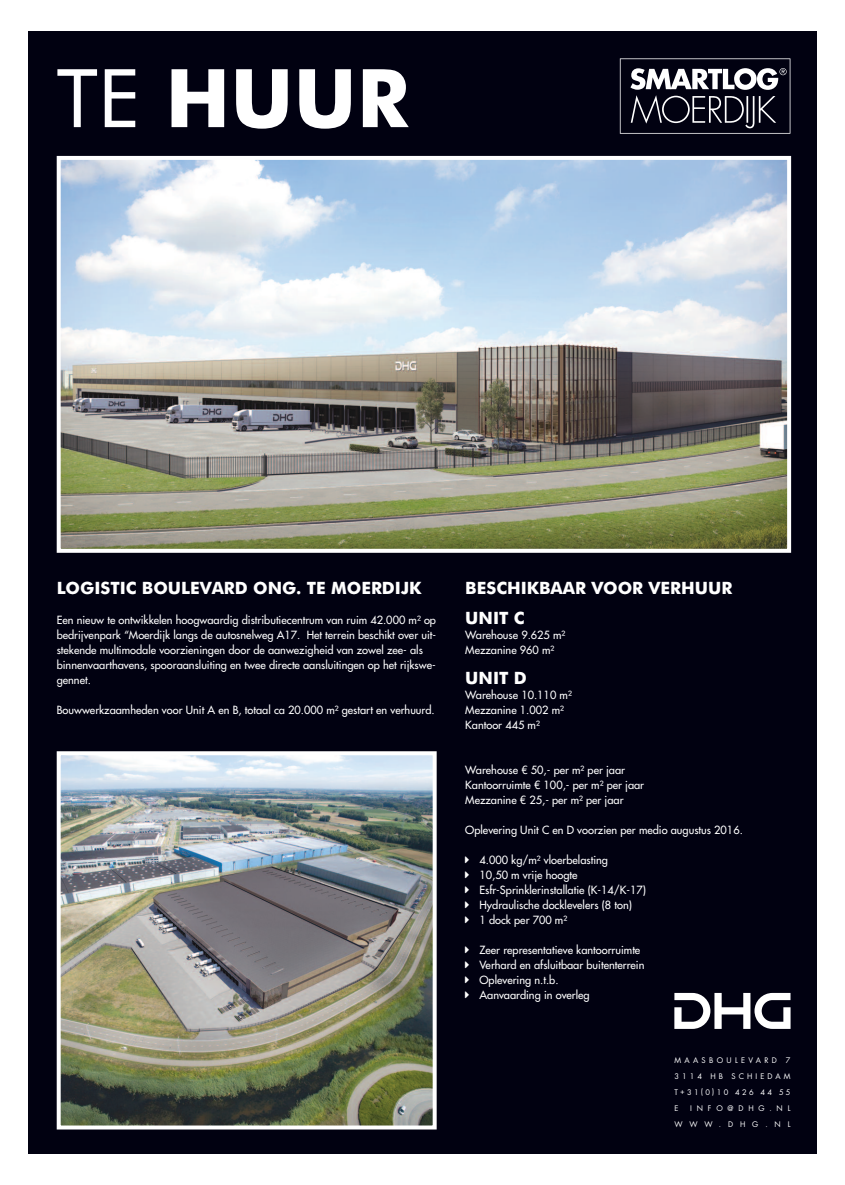
<style>
.page{position:relative;width:845px;height:1185px;background:#fff}
.page>*{position:absolute;margin:0;border:0;box-sizing:border-box;transform-origin:0 0}
.t1{font:700 81px "Futura BT";color:#fff}
.t2{font:700 17px/30px "Futura BT";color:#fff}
.t3{font:500 11px/15px "Futura Std";color:#fff}
.t4{font:7.5px/16.2px "Futura Std";letter-spacing:.445em;color:#fff;text-align:justify}
.t5{font:7.5px/16.2px "Futura Std";letter-spacing:.64em;color:#fff;text-align:right}
.s1{font-weight:400}
</style>
<div class="page">
<div style="left:28px;top:31px;width:788px;height:1123px;background:#010111"></div>
<svg style="left:620px;top:58px;width:170px;height:76px"></svg>
<svg style="left:674px;top:993px;width:116px;height:36px"></svg>
<img style="left:62px;top:161px;width:724px;height:387px">
<div style="left:57px;top:156px;width:734px;height:397px;border:4px solid #fff"></div>
<img style="left:62px;top:756px;width:370px;height:368px">
<div style="left:57px;top:751px;width:380px;height:378px;border:4px solid #fff"></div>
<h1 class="t1" style="left:57px;top:52px;width:353px"><span class="s1">TE</span> HUUR</h1>
<h2 class="t2" style="left:57px;top:573px;width:366px">LOGISTIC BOULEVARD ONG. TE MOERDIJK</h2>
<p class="t3" style="left:57px;top:613px;width:381px">Een nieuw te ontwikkelen hoogwaardig distributiecentrum van ruim 42.000 m² op bedrijvenpark “Moerdijk langs de autosnelweg A17. Het terrein beschikt over uit&shy;stekende multimodale voorzieningen door de aanwezigheid van zowel zee- als binnenvaarthavens, spooraansluiting en twee directe aansluitingen op het rijkswe&shy;gennet.</p>
<p class="t3" style="left:57px;top:703px;width:379px">Bouwwerkzaamheden voor Unit A en B, totaal ca 20.000 m² gestart en verhuurd.</p>
<h2 class="t2" style="left:465px;top:573px;width:268px">BESCHIKBAAR VOOR VERHUUR<br>UNIT C</h2>
<p class="t3" style="left:465px;top:628px;width:102px">Warehouse 9.625 m²<br>Mezzanine 960 m²</p>
<h2 class="t2" style="left:465px;top:663px;width:63px">UNIT D</h2>
<p class="t3" style="left:465px;top:688px;width:108px">Warehouse 10.110 m²<br>Mezzanine 1.002 m²<br>Kantoor 445 m²</p>
<p class="t3" style="left:465px;top:763px;width:180px">Warehouse € 50,- per m² per jaar<br>Kantoorruimte € 100,- per m² per jaar<br>Mezzanine € 25,- per m² per jaar</p>
<p class="t3" style="left:465px;top:823px;width:279px">Oplevering Unit C en D voorzien per medio augustus 2016.</p>
<p class="t3" style="left:479px;top:853px;width:168px">4.000 kg/m² vloerbelasting<br>10,50 m vrije hoogte<br>Esfr-Sprinklerinstallatie (K-14/K-17)<br>Hydraulische docklevelers (8 ton)<br>1 dock per 700 m²</p>
<p class="t3" style="left:479px;top:943px;width:166px">Zeer representatieve kantoorruimte<br>Verhard en afsluitbaar buitenterrein<br>Oplevering n.t.b.<br>Aanvaarding in overleg</p>
<p class="t4" style="left:674px;top:1052px;width:118px">MAASBOULEVARD 7<br>3114 HB SCHIEDAM T+31(0)10 426 44 55<br>E</p>
<p class="t5" style="left:674px;top:1101px;width:118px">INFO@DHG.NL<br>WWW.DHG.NL</p>
</div>
